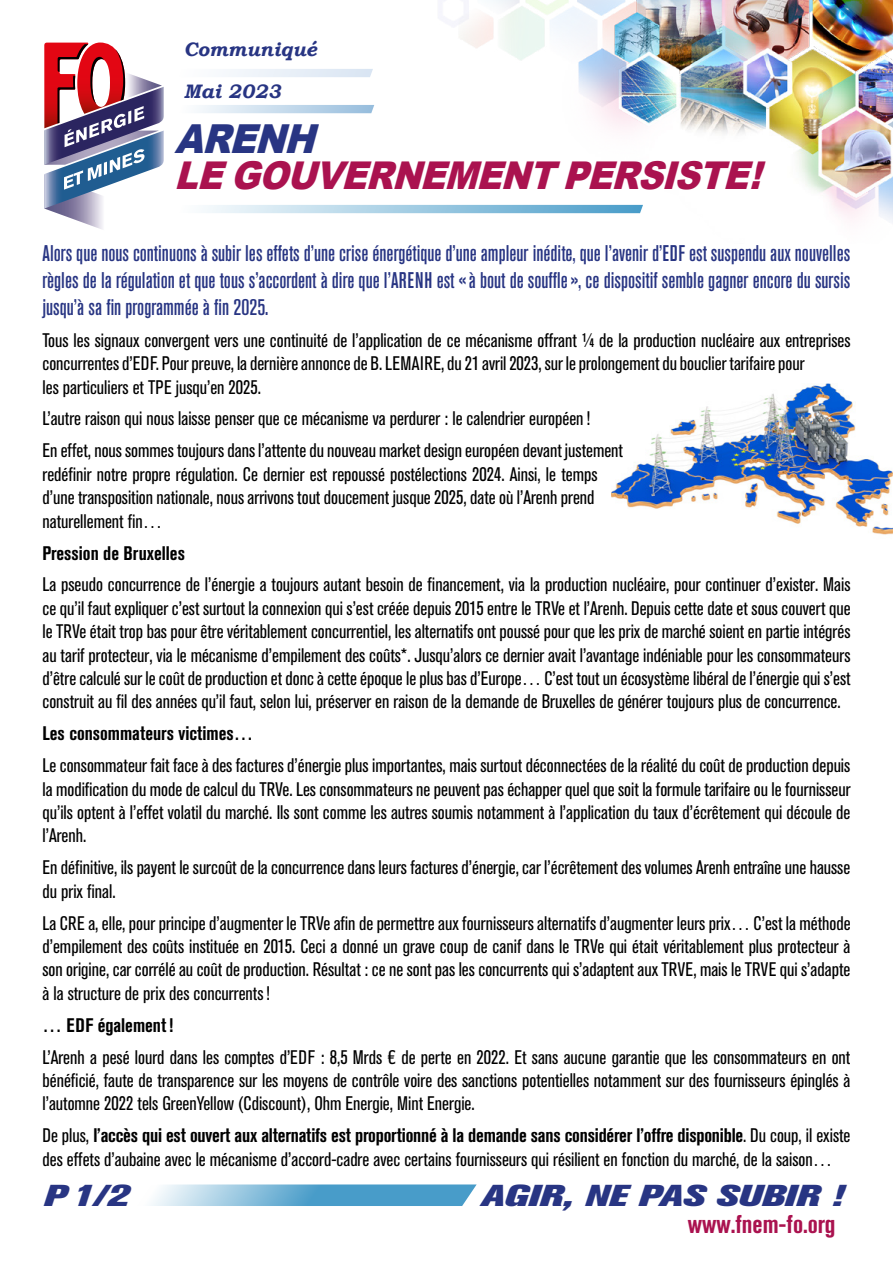
<style>
.page{position:relative;width:893px;height:1263px;background:#fff}
.page>*{position:absolute;margin:0;border:0;box-sizing:border-box;transform-origin:0 0}
.t1{font:italic 900 39.9px "Arial";color:#283583;scale:.91 1}
.t2{font:italic 900 38.25px "Arial";color:#aa124f;scale:.91 1}
.t3{font:italic 800 30px "Akzidenz Grotesk Pro";color:#283583;scale:1.4 1}
.t4{font:700 condensed 25.5px "Akzidenz Grotesk Pro";color:#aa124f}
.t5{font:500 condensed 22.5px/27px "Akzidenz Grotesk Pro";color:#283583;text-align:justify}
.t6{font:condensed 19.5px/23.4px "Akzidenz Grotesk Pro";color:#000}
.t7{font:700 condensed 19.5px "Akzidenz Grotesk Pro";color:#000}
.t8{font:italic 700 19.5px/42px "Bookman Old Style";color:#283583}
.s1{font-weight:700}
</style>
<div class="page">
<svg style="left:151px;top:1184px;width:326px;height:22px;background:#7cb8d8"></svg>
<img style="left:611px;top:383px;width:282px;height:152px">
<img style="left:97px;top:0;width:796px;height:223px">
<svg style="left:44px;top:43px;width:120px;height:186px"></svg>
<svg style="left:179px;top:69px;width:194px;height:8px"></svg>
<svg style="left:179px;top:105px;width:195px;height:8px"></svg>
<svg style="left:179px;top:205px;width:464px;height:8px;background:#a3cde3"></svg>
<p class="t8" style="left:184px;top:29px;width:134px">Communiqué<br>Mai 2023</p>
<h1 class="t1" style="left:174px;top:110px;width:171px">ARENH</h1>
<h2 class="t2" style="left:174px;top:148px;width:661px">LEGOUVERNEMENTPERSISTE!</h2>
<p class="t5" style="left:43px;top:239px;width:809px">Alors que nous continuons à subir les effets d’une crise énergétique d’une ampleur inédite, que l’avenir d’EDF est suspendu aux nouvelles règles de la régulation et que tous s’accordent à dire que l’ARENH est «à bout de souffle», ce dispositif semble gagner encore du sursis jusqu’à sa fin programmée à fin 2025.</p>
<p class="t6" style="left:43px;top:328px;width:809px">Tous les signaux convergent vers une continuité de l’application de ce mécanisme offrant ¼ de la production nucléaire aux entreprises concurrentes d’EDF. Pour preuve, la dernière annonce de B. LEMAIRE, du 21 avril 2023, sur le prolongement du bouclier tarifaire pour<br>les particuliers et TPE jusqu’en 2025.</p>
<p class="t6" style="left:43px;top:402px;width:582px;line-height:32px">L’autre raison qui nous laisse penser que ce mécanisme va perdurer : le calendrier européen!<br>En effet, nous sommes toujours dans l’attente du nouveau market design européen devant justement</p>
<p class="t6" style="left:43px;top:462px;width:556px">redéfinir notre propre régulation. Ce dernier est repoussé postélections 2024. Ainsi, le temps d’une transposition nationale, nous arrivons tout doucement jusque 2025, date où l’Arenh prend naturellement fin…</p>
<p class="t7" style="left:43px;top:540px;width:144px">Pression de Bruxelles</p>
<p class="t6" style="left:43px;top:572px;width:810px;text-align:justify">La pseudo concurrence de l’énergie a toujours autant besoin de financement, via la production nucléaire, pour continuer d’exister. Mais ce qu’il faut expliquer c’est surtout la connexion qui s’est créée depuis 2015 entre le TRVe et l’Arenh. Depuis cette date et sous couvert que le TRVe était trop bas pour être véritablement concurrentiel, les alternatifs ont poussé pour que les prix de marché soient en partie intégrés au tarif protecteur, via le mécanisme d’empilement des coûts*. Jusqu’alors ce dernier avait l’avantage indéniable pour les consommateurs d’être calculé sur le coût de production et donc à cette époque le plus bas d’Europe… C’est tout un écosystème libéral de l’énergie qui s’est construit au fil des années qu’il faut, selon lui, préserver en raison de la demande de Bruxelles de générer toujours plus de concurrence.</p>
<p class="t7" style="left:43px;top:721px;width:212px">Les consommateurs victimes…</p>
<p class="t6" style="left:43px;top:753px;width:809px;text-align:justify">Le consommateur fait face à des factures d’énergie plus importantes, mais surtout déconnectées de la réalité du coût de production depuis la modification du mode de calcul du TRVe. Les consommateurs ne peuvent pas échapper quel que soit la formule tarifaire ou le fournisseur qu’ils optent à l’effet volatil du marché. Ils sont comme les autres soumis notamment à l’application du taux d’écrêtement qui découle de l’Arenh.</p>
<p class="t6" style="left:43px;top:855px;width:809px">En définitive, ils payent le surcoût de la concurrence dans leurs factures d’énergie, car l’écrêtement des volumes Arenh entraîne une hausse du prix final.</p>
<p class="t6" style="left:43px;top:911px;width:810px;text-align:justify">La CRE a, elle, pour principe d’augmenter le TRVe afin de permettre aux fournisseurs alternatifs d’augmenter leurs prix… C’est la méthode d’empilement des coûts instituée en 2015. Ceci a donné un grave coup de canif dans le TRVe qui était véritablement plus protecteur à son origine, car corrélé au coût de production. Résultat : ce ne sont pas les concurrents qui s’adaptent aux TRVE, mais le TRVE qui s’adapte à la structure de prix des concurrents!</p>
<p class="t7" style="left:43px;top:1012px;width:132px">… EDF également!</p>
<p class="t6" style="left:43px;top:1045px;width:809px;text-align:justify">L’Arenh a pesé lourd dans les comptes d’EDF : 8,5 Mrds € de perte en 2022. Et sans aucune garantie que les consommateurs en ont bénéficié, faute de transparence sur les moyens de contrôle voire des sanctions potentielles notamment sur des fournisseurs épinglés à l’automne 2022 tels GreenYellow (Cdiscount), Ohm Energie, Mint Energie.</p>
<p class="t6" style="left:43px;top:1123px;width:809px">De plus, <span class="s1">l’accès qui est ouvert aux alternatifs est proportionné à la demande sans considérer l’offre disponible</span>. Du coup, il existe des effets d’aubaine avec le mécanisme d’accord-cadre avec certains fournisseurs qui résilient en fonction du marché, de la saison…</p>
<h3 class="t3" style="left:44px;top:1176px;width:62px">P1/2</h3>
<h3 class="t3" style="left:481px;top:1176px;width:260px">AGIR, NE PAS SUBIR !</h3>
<h3 class="t4" style="left:688px;top:1208px;width:149px">www.fnem-fo.org</h3>
</div>
